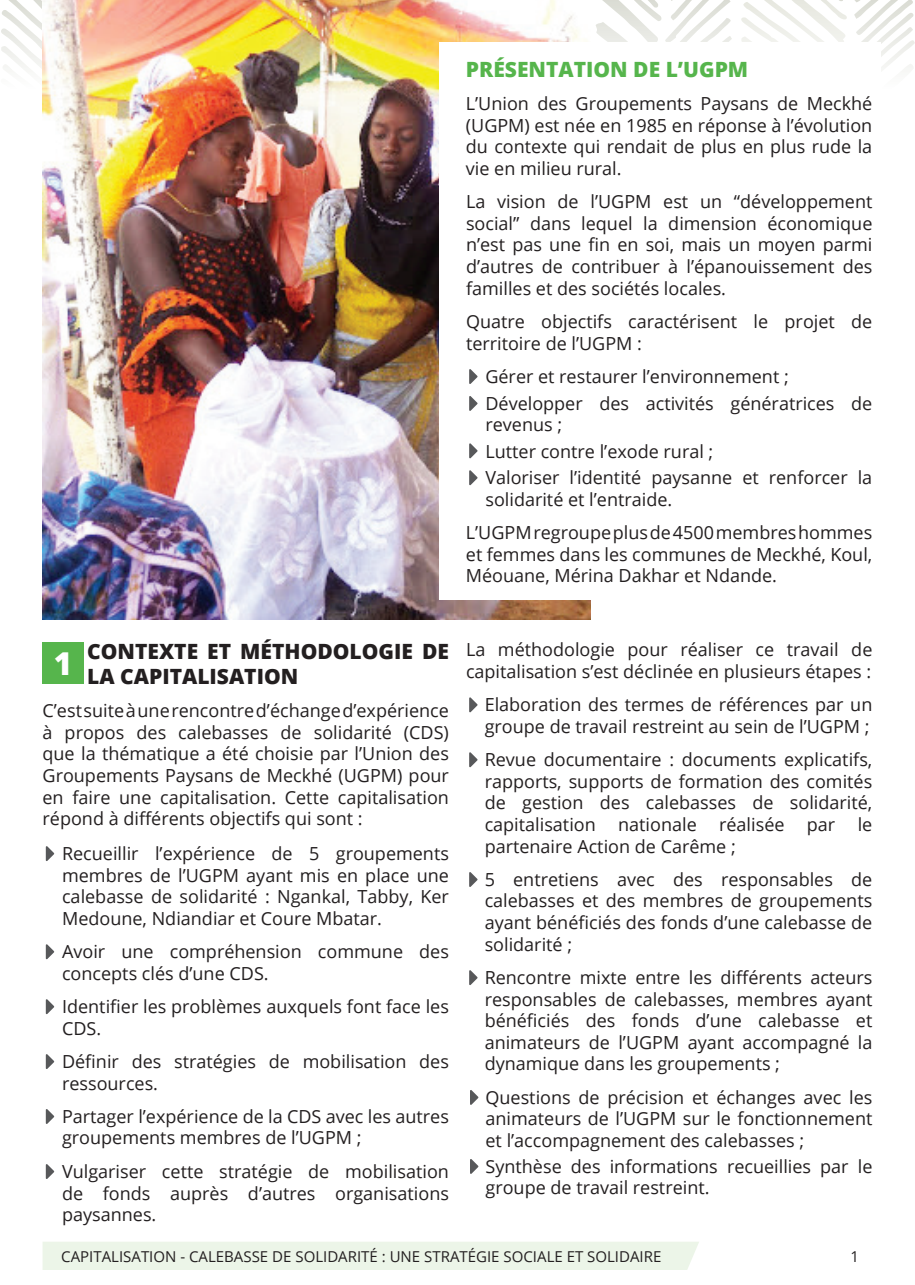
<style>
.page{position:relative;width:915px;height:1285px;background:#fff}
.page>*{position:absolute;margin:0;border:0;box-sizing:border-box;transform-origin:0 0}
.t1{font:800 21px/25.2px "Open Sans";color:#231f20}
.t2{font:800 21px "Open Sans";color:#56b54c}
.t3{font:18px/21.6px "Open Sans";color:#231f20;text-align:justify}
.t4{font:15px "Open Sans";color:#231f20}
</style>
<div class="page">
<div style="left:43px;top:1242px;width:656px;height:27px;background:#ecf5e8"></div>
<svg style="left:741px;top:0;width:173px;height:68px"></svg>
<svg style="left:1px;top:0;width:730px;height:90px"></svg>
<img style="left:43px;top:0;width:547px;height:620px">
<div style="left:43px;top:642px;width:41px;height:41px;background:#56b54c"></div>
<svg style="left:469px;top:697px;width:8px;height:15px"></svg>
<svg style="left:469px;top:752px;width:8px;height:15px"></svg>
<svg style="left:469px;top:872px;width:8px;height:14px"></svg>
<svg style="left:469px;top:970px;width:8px;height:14px"></svg>
<svg style="left:470px;top:1090px;width:8px;height:14px"></svg>
<svg style="left:470px;top:1159px;width:8px;height:14px"></svg>
<svg style="left:46px;top:846px;width:8px;height:14px"></svg>
<svg style="left:46px;top:944px;width:8px;height:15px"></svg>
<svg style="left:46px;top:999px;width:8px;height:14px"></svg>
<svg style="left:46px;top:1054px;width:8px;height:14px"></svg>
<svg style="left:46px;top:1109px;width:8px;height:14px"></svg>
<svg style="left:46px;top:1164px;width:8px;height:14px"></svg>
<div style="left:439px;top:43px;width:440px;height:557px;background:#fff"></div>
<svg style="left:469px;top:369px;width:8px;height:15px"></svg>
<svg style="left:469px;top:396px;width:8px;height:15px"></svg>
<svg style="left:469px;top:443px;width:8px;height:15px"></svg>
<svg style="left:469px;top:470px;width:8px;height:15px"></svg>
<p class="t2" style="left:465px;top:53px;width:284px">PRÉSENTATION DE L’UGPM</p>
<p class="t3" style="left:465px;top:92px;width:408px">L’Union des Groupements Paysans de Meckhé (UGPM) est née en 1985 en réponse à l’évolution du contexte qui rendait de plus en plus rude la vie en milieu rural.</p>
<p class="t3" style="left:466px;top:190px;width:408px">La vision de l’UGPM est un “développement social” dans lequel la dimension économique n’est pas une fin en soi, mais un moyen parmi d’autres de contribuer à l’épanouissement des familles et des sociétés locales.</p>
<p class="t3" style="left:466px;top:310px;width:407px">Quatre objectifs caractérisent le projet de territoire de l’UGPM :</p>
<p class="t3" style="left:485px;top:363px;width:388px;line-height:26.4px">Gérer et restaurer l’environnement ;<br>Développer des activités génératrices de</p>
<p class="t3" style="left:485px;top:411px;width:388px;line-height:26.4px;text-align:left">revenus ;<br>Lutter contre l’exode rural ;<br>Valoriser l’identité paysanne et renforcer la</p>
<p class="t3" style="left:485px;top:488px;width:188px">solidarité et l’entraide.</p>
<p class="t3" style="left:465px;top:521px;width:408px">L’UGPM regroupe plus de 4500 membres hommes et femmes dans les communes de Meckhé, Koul, Méouane, Mérina Dakhar et Ndande.</p>
<p class="t1" style="left:54px;top:637px;width:396px;text-indent:33px">CONTEXTE ET MÉTHODOLOGIE DE<br><sup>1</sup> LA CAPITALISATION</p>
<p class="t3" style="left:43px;top:699px;width:408px">C’est suite à une rencontre d’échange d’expérience à propos des calebasses de solidarité (CDS) que la thématique a été choisie par l’Union des Groupements Paysans de Meckhé (UGPM) pour en faire une capitalisation. Cette capitalisation répond à différents objectifs qui sont :</p>
<p class="t3" style="left:62px;top:842px;width:388px">Recueillir l’expérience de 5 groupements membres de l’UGPM ayant mis en place une calebasse de solidarité : Ngankal, Tabby, Ker Medoune, Ndiandiar et Coure Mbatar.</p>
<p class="t3" style="left:62px;top:940px;width:388px">Avoir une compréhension commune des concepts clés d’une CDS.</p>
<p class="t3" style="left:62px;top:995px;width:388px">Identifier les problèmes auxquels font face les<br>CDS.</p>
<p class="t3" style="left:62px;top:1049px;width:388px">Définir des stratégies de mobilisation des ressources.</p>
<p class="t3" style="left:62px;top:1104px;width:388px">Partager l’expérience de la CDS avec les autres groupements membres de l’UGPM ;</p>
<p class="t3" style="left:62px;top:1159px;width:388px">Vulgariser cette stratégie de mobilisation de fonds auprès d’autres organisations paysannes.</p>
<p class="t3" style="left:466px;top:638px;width:408px">La méthodologie pour réaliser ce travail de capitalisation s’est déclinée en plusieurs étapes :</p>
<p class="t3" style="left:484px;top:693px;width:389px">Elaboration des termes de références par un groupe de travail restreint au sein de l’UGPM ;</p>
<p class="t3" style="left:484px;top:748px;width:389px">Revue documentaire : documents explicatifs, rapports, supports de formation des comités de gestion des calebasses de solidarité, capitalisation nationale réalisée par le partenaire Action de Carême ;</p>
<p class="t3" style="left:484px;top:867px;width:389px">5 entretiens avec des responsables de calebasses et des membres de groupements ayant bénéficiés des fonds d’une calebasse de solidarité ;</p>
<p class="t3" style="left:484px;top:966px;width:389px">Rencontre mixte entre les différents acteurs responsables de calebasses, membres ayant bénéficiés des fonds d’une calebasse et animateurs de l’UGPM ayant accompagné la dynamique dans les groupements ;</p>
<p class="t3" style="left:485px;top:1085px;width:388px">Questions de précision et échanges avec les animateurs de l’UGPM sur le fonctionnement et l’accompagnement des calebasses ;</p>
<p class="t3" style="left:485px;top:1154px;width:388px">Synthèse des informations recueillies par le groupe de travail restreint.</p>
<p class="t4" style="left:61px;top:1245px;width:601px">CAPITALISATION - CALEBASSE DE SOLIDARITÉ : UNE STRATÉGIE SOCIALE ET SOLIDAIRE</p>
<p class="t4" style="left:850px;top:1245px;width:10px">1</p>
</div>
